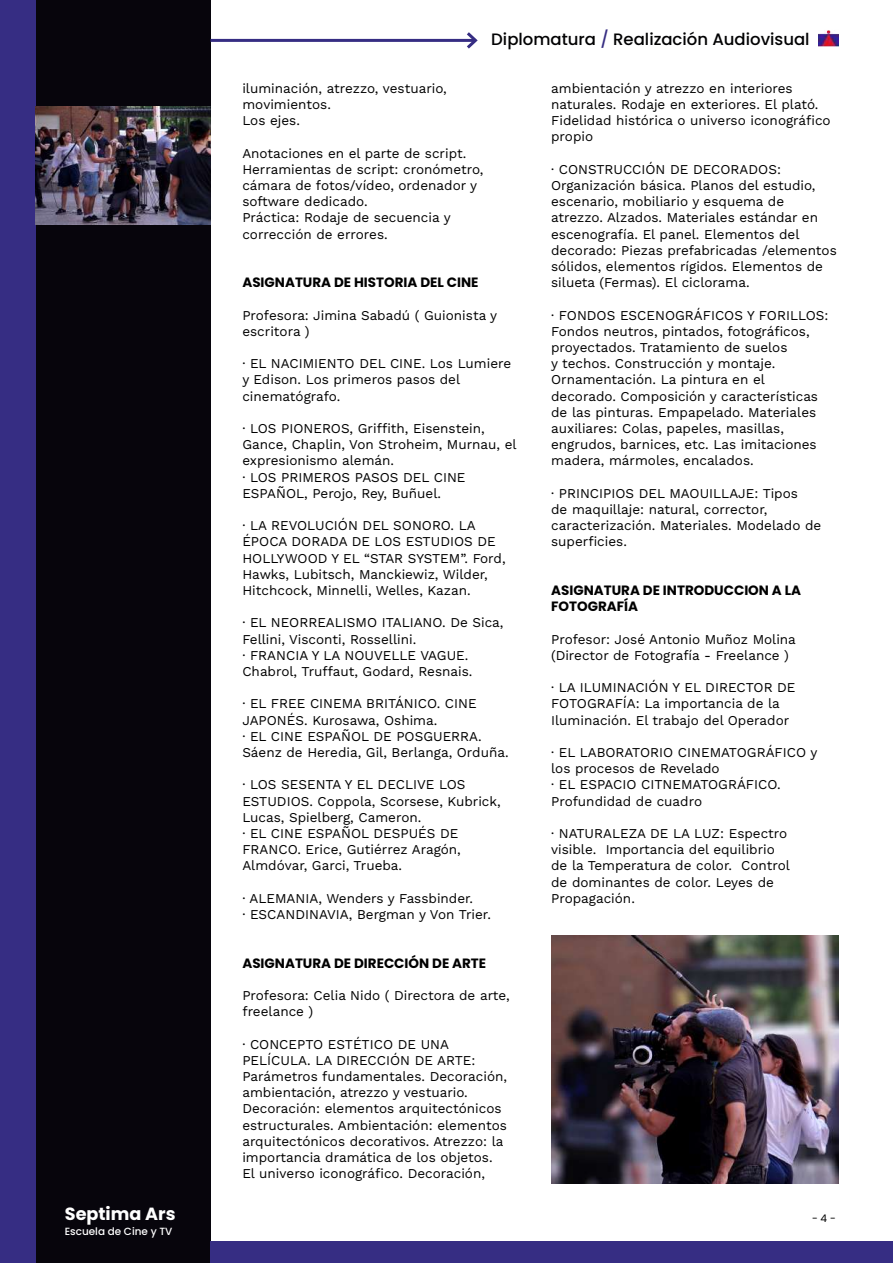
<style>
.page{position:relative;width:893px;height:1263px;background:#fff}
.page>*{position:absolute;margin:0;border:0;box-sizing:border-box;transform-origin:0 0}
.t1{font:700 17.55px "Poppins";color:#fff}
.t2{font:500 16.5px "Poppins";color:#020203}
.t3{font:13.5px/16.2px "Work Sans";color:#000}
.t4{font:700 13.5px/16.2px "Poppins";color:#000}
.t5{font:10.5px "Poppins";color:#000}
.t6{font:500 10.35px "Poppins";color:#fff}
.s1{color:#362d82}
</style>
<div class="page">
<div style="left:0;top:0;width:210px;height:1263px;background:#07050c"></div>
<div style="left:0;top:0;width:35px;height:1263px;background:#362d83"></div>
<div style="left:210px;top:1241px;width:683px;height:22px;background:#362d83"></div>
<img style="left:819px;top:30px;width:20px;height:16px">
<hr style="left:210px;top:39px;width:265px;height:3px;background:#362d83">
<svg style="left:464px;top:32px;width:14px;height:17px"></svg>
<img style="left:35px;top:106px;width:175px;height:118px">
<img style="left:551px;top:935px;width:288px;height:248px">
<p class="t1" style="left:65px;top:1204px;width:112px">Septima Ars</p>
<p class="t6" style="left:65px;top:1225px;width:109px">Escuela de Cine y TV</p>
<p class="t2" style="left:491px;top:30px;width:320px">Diplomatura <span class="s1">/</span> Realización Audiovisual</p>
<p class="t3" style="left:242px;top:79px;width:206px">iluminación, atrezzo, vestuario, movimientos.<br>Los ejes.</p>
<p class="t3" style="left:242px;top:144px;width:243px">Anotaciones en el parte de script.<br>Herramientas de script: cronómetro, cámara de fotos/vídeo, ordenador y software dedicado.<br>Práctica: Rodaje de secuencia y corrección de errores.</p>
<p class="t4" style="left:242px;top:274px;width:238px">ASIGNATURA DE HISTORIA DEL CINE</p>
<p class="t3" style="left:242px;top:306px;width:256px">Profesora: Jimina Sabadú ( Guionista y escritora )</p>
<p class="t3" style="left:242px;top:355px;width:270px">· EL NACIMIENTO DEL CINE. Los Lumiere y Edison. Los primeros pasos del cinematógrafo.</p>
<p class="t3" style="left:242px;top:420px;width:276px">· LOS PIONEROS, Griffith, Eisenstein,<br>Gance, Chaplin, Von Stroheim, Murnau, el expresionismo alemán.<br>· LOS PRIMEROS PASOS DEL CINE<br>ESPAÑOL, Perojo, Rey, Buñuel.</p>
<p class="t3" style="left:242px;top:517px;width:265px">· LA REVOLUCIÓN DEL SONORO. LA ÉPOCA DORADA DE LOS ESTUDIOS DE HOLLYWOOD Y EL “STAR SYSTEM”. Ford, Hawks, Lubitsch, Manckiewiz, Wilder, Hitchcock, Minnelli, Welles, Kazan.</p>
<p class="t3" style="left:242px;top:614px;width:263px">· EL NEORREALISMO ITALIANO. De Sica, Fellini, Visconti, Rossellini.<br>· FRANCIA Y LA NOUVELLE VAGUE.<br>Chabrol, Truffaut, Godard, Resnais.</p>
<p class="t3" style="left:242px;top:695px;width:268px">· EL FREE CINEMA BRITÁNICO. CINE JAPONÉS. Kurosawa, Oshima.<br>· EL CINE ESPAÑOL DE POSGUERRA.<br>Sáenz de Heredia, Gil, Berlanga, Orduña.</p>
<p class="t3" style="left:242px;top:776px;width:260px">· LOS SESENTA Y EL DECLIVE LOS<br>ESTUDIOS. Coppola, Scorsese, Kubrick,<br>Lucas, Spielberg, Cameron.<br>· EL CINE ESPAÑOL DESPUÉS DE<br>FRANCO. Erice, Gutiérrez Aragón,<br>Almdóvar, Garci, Trueba.</p>
<p class="t3" style="left:242px;top:889px;width:250px">· ALEMANIA, Wenders y Fassbinder.<br>· ESCANDINAVIA, Bergman y Von Trier.</p>
<p class="t4" style="left:242px;top:955px;width:245px">ASIGNATURA DE DIRECCIÓN DE ARTE</p>
<p class="t3" style="left:242px;top:987px;width:269px">Profesora: Celia Nido ( Directora de arte, freelance )</p>
<p class="t3" style="left:242px;top:1035px;width:266px">· CONCEPTO ESTÉTICO DE UNA PELÍCULA. LA DIRECCIÓN DE ARTE:<br>Parámetros fundamentales. Decoración, ambientación, atrezzo y vestuario.<br>Decoración: elementos arquitectónicos estructurales. Ambientación: elementos arquitectónicos decorativos. Atrezzo: la importancia dramática de los objetos.<br>El universo iconográfico. Decoración,</p>
<p class="t3" style="left:551px;top:79px;width:281px">ambientación y atrezzo en interiores naturales. Rodaje en exteriores. El plató.<br>Fidelidad histórica o universo iconográfico propio</p>
<p class="t3" style="left:551px;top:160px;width:287px">· CONSTRUCCIÓN DE DECORADOS:<br>Organización básica. Planos del estudio, escenario, mobiliario y esquema de atrezzo. Alzados. Materiales estándar en escenografía. El panel. Elementos del decorado: Piezas prefabricadas /elementos sólidos, elementos rígidos. Elementos de silueta (Fermas). El ciclorama.</p>
<p class="t3" style="left:551px;top:306px;width:279px">· FONDOS ESCENOGRÁFICOS Y FORILLOS:<br>Fondos neutros, pintados, fotográficos, proyectados. Tratamiento de suelos<br>y techos. Construcción y montaje.<br>Ornamentación. La pintura en el decorado. Composición y características de las pinturas. Empapelado. Materiales auxiliares: Colas, papeles, masillas, engrudos, barnices, etc. Las imitaciones madera, mármoles, encalados.</p>
<p class="t3" style="left:551px;top:484px;width:272px">· PRINCIPIOS DEL MAOUILLAJE: Tipos<br>de maquillaje: natural, corrector, caracterización. Materiales. Modelado de superficies.</p>
<p class="t4" style="left:551px;top:582px;width:251px">ASIGNATURA DE INTRODUCCION A LA<br>FOTOGRAFÍA</p>
<p class="t3" style="left:551px;top:630px;width:246px">Profesor: José Antonio Muñoz Molina (Director de Fotografía - Freelance )</p>
<p class="t3" style="left:551px;top:679px;width:246px">· LA ILUMINACIÓN Y EL DIRECTOR DE<br>FOTOGRAFÍA: La importancia de la<br>Iluminación. El trabajo del Operador</p>
<p class="t3" style="left:551px;top:744px;width:268px">· EL LABORATORIO CINEMATOGRÁFICO y los procesos de Revelado<br>· EL ESPACIO CITNEMATOGRÁFICO.<br>Profundidad de cuadro</p>
<p class="t3" style="left:551px;top:825px;width:240px">· NATURALEZA DE LA LUZ: Espectro visible. Importancia del equilibrio de la Temperatura de color. Control de dominantes de color. Leyes de<br>Propagación.</p>
<p class="t5" style="left:812px;top:1212px;width:25px">- 4 -</p>
</div>
